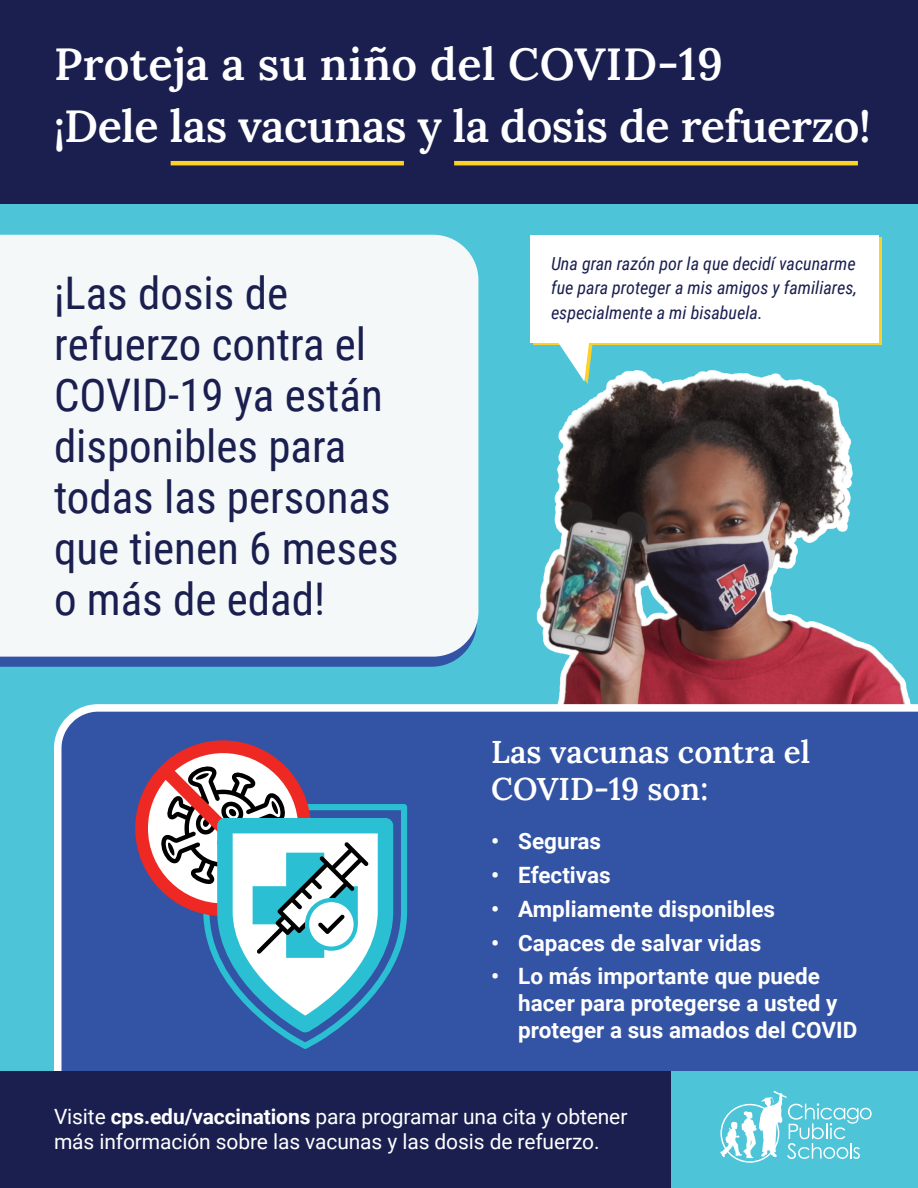
<style>
.page{position:relative;width:918px;height:1188px;background:#4ec4d9}
.page>*{position:absolute;margin:0;border:0;box-sizing:border-box;transform-origin:0 0}
.t1{font:45px/51px "Roboto Condensed";color:#1a1f4f}
.t2{font:600 45px/61.9px "Lora";letter-spacing:-.01em;color:#fff}
.t3{font:600 31.5px/37.8px "Lora";color:#fff}
.t4{font:700 22.5px/27px "Roboto";color:#fff}
.t5{font:21px/25.2px "Roboto";letter-spacing:-.005em;color:#fff}
.t6{font:italic 18px/24.6px "Roboto Condensed";color:#1a1f4f;text-align:justify}
.s1{font-weight:700}
</style>
<div class="page">
<img style="left:536px;top:370px;width:375px;height:334px">
<div style="left:54px;top:704px;width:864px;height:367px;background:#3353a4"></div>
<svg style="left:0;top:657px;width:460px;height:10px;fill:#3353a4"></svg>
<div style="left:0;top:235px;width:478px;height:422px;background:#f4f8f9"></div>
<div style="left:533px;top:237px;width:349px;height:108px;background:linear-gradient(to bottom,#fdd128,#fdd128)"></div>
<div style="left:530px;top:235px;width:348px;height:107px;background:#fff"></div>
<svg style="left:558px;top:342px;width:35px;height:42px"></svg>
<div style="left:0;top:1071px;width:918px;height:117px;background:#1a1f4f"></div>
<div style="left:672px;top:1071px;width:246px;height:117px;background:#4ec4d9"></div>
<div style="left:0;top:0;width:918px;height:203px;background:#1a1f4f"></div>
<svg style="left:720px;top:1091px;width:152px;height:72px"></svg>
<hr style="left:171px;top:161px;width:233px;height:4px;background:#fdd128">
<hr style="left:454px;top:161px;width:404px;height:4px;background:#fdd128">
<svg style="left:203px;top:804px;width:204px;height:245px;fill:#3353a4"></svg>
<svg style="left:135px;top:740px;width:258px;height:292px"></svg>
<h1 class="t2" style="left:54px;top:30px;width:818px">Proteja a su niño del COVID-19<br>¡Dele las vacunas y la dosis de refuerzo!</h1>
<h1 class="t1" style="left:54px;top:266px;width:346px">¡Las dosis de refuerzo contra el<br>COVID-19 ya están disponibles para todas las personas que tienen 6 meses o más de edad!</h1>
<p class="t6" style="left:551px;top:250px;width:308px">Una gran razón por la que decidí vacunarme fue para proteger a mis amigos y familiares, especialmente a mi bisabuela.</p>
<h2 class="t3" style="left:491px;top:730px;width:320px">Las vacunas contra el<br>COVID-19 son:</h2>
<p class="t4" style="left:491px;top:827px;width:111px">• Seguras</p>
<p class="t4" style="left:491px;top:861px;width:121px">• Efectivas</p>
<p class="t4" style="left:491px;top:895px;width:285px">• Ampliamente disponibles</p>
<p class="t4" style="left:491px;top:928px;width:272px">• Capaces de salvar vidas</p>
<p class="t4" style="left:518px;top:962px;width:341px;text-indent:-27px">• Lo más importante que puede hacer para protegerse a usted y proteger a sus amados del COVID</p>
<p class="t5" style="left:54px;top:1103px;width:575px">Visite <span class="s1">cps.edu/vaccinations</span> para programar una cita y obtener más información sobre las vacunas y las dosis de refuerzo.</p>
</div>
